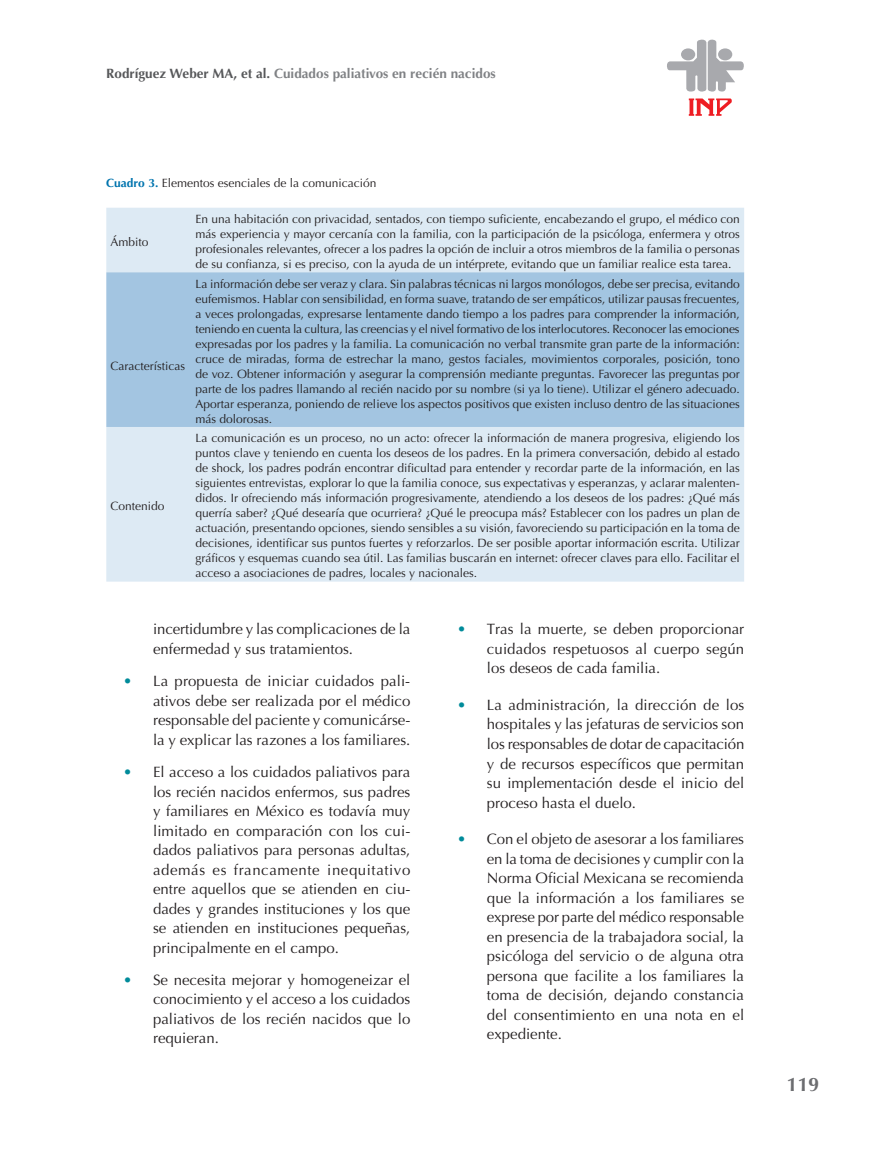
<style>
.page{position:relative;width:893px;height:1149px;background:#fff}
.page>*{position:absolute;margin:0;border:0;box-sizing:border-box;transform-origin:0 0}
.t1{font:700 19.5px "Optima";color:#6c6d70}
.t2{font:15px/19.5px "Optima";color:#231f20;text-align:justify}
.t3{font:700 13.5px "Optima";color:#808285}
.t4{font:12px/15px "Optima";color:#231f20;text-align:justify}
.s1{color:#57585a}
.s2{font-weight:700;color:#0074ae}
.s3{color:#008b9a}
</style>
<div class="page">
<svg style="left:689px;top:98px;width:43px;height:18px"></svg>
<svg style="left:667px;top:39px;width:77px;height:53px"></svg>
<div style="left:718px;top:48px;width:14px;height:12px;background:#a8a9ad;border-radius:50%"></div>
<div style="left:106px;top:208px;width:638px;height:373px;background:#ddeaf4"></div>
<div style="left:106px;top:272px;width:638px;height:155px;background:#a3c5e1"></div>
<p class="t3" style="left:106px;top:66px;width:391px"><span class="s1">Rodríguez Weber MA, et al.</span> Cuidados paliativos en recién nacidos</p>
<p class="t4" style="left:106px;top:175px;width:272px"><span class="s2">Cuadro 3.</span> Elementos esenciales de la comunicación</p>
<p class="t4" style="left:111px;top:234px;width:40px">Ámbito</p>
<p class="t4" style="left:111px;top:358px;width:76px">Características</p>
<p class="t4" style="left:111px;top:498px;width:56px">Contenido</p>
<p class="t4" style="left:196px;top:211px;width:546px">En una habitación con privacidad, sentados, con tiempo suficiente, encabezando el grupo, el médico con más experiencia y mayor cercanía con la familia, con la participación de la psicóloga, enfermera y otros profesionales relevantes, ofrecer a los padres la opción de incluir a otros miembros de la familia o personas de su confianza, si es preciso, con la ayuda de un intérprete, evitando que un familiar realice esta tarea.</p>
<p class="t4" style="left:196px;top:276px;width:546px">La información debe ser veraz y clara. Sin palabras técnicas ni largos monólogos, debe ser precisa, evitando eufemismos. Hablar con sensibilidad, en forma suave, tratando de ser empáticos, utilizar pausas frecuentes, a veces prolongadas, expresarse lentamente dando tiempo a los padres para comprender la información, teniendo en cuenta la cultura, las creencias y el nivel formativo de los interlocutores. Reconocer las emociones expresadas por los padres y la familia. La comunicación no verbal transmite gran parte de la información: cruce de miradas, forma de estrechar la mano, gestos faciales, movimientos corporales, posición, tono de voz. Obtener información y asegurar la comprensión mediante preguntas. Favorecer las preguntas por parte de los padres llamando al recién nacido por su nombre (si ya lo tiene). Utilizar el género adecuado.<br>Aportar esperanza, poniendo de relieve los aspectos positivos que existen incluso dentro de las situaciones más dolorosas.</p>
<p class="t4" style="left:196px;top:430px;width:546px">La comunicación es un proceso, no un acto: ofrecer la información de manera progresiva, eligiendo los puntos clave y teniendo en cuenta los deseos de los padres. En la primera conversación, debido al estado de shock, los padres podrán encontrar dificultad para entender y recordar parte de la información, en las siguientes entrevistas, explorar lo que la familia conoce, sus expectativas y esperanzas, y aclarar malenten&shy;didos. Ir ofreciendo más información progresivamente, atendiendo a los deseos de los padres: ¿Qué más querría saber? ¿Qué desearía que ocurriera? ¿Qué le preocupa más? Establecer con los padres un plan de actuación, presentando opciones, siendo sensibles a su visión, favoreciendo su participación en la toma de decisiones, identificar sus puntos fuertes y reforzarlos. De ser posible aportar información escrita. Utilizar gráficos y esquemas cuando sea útil. Las familias buscarán en internet: ofrecer claves para ello. Facilitar el acceso a asociaciones de padres, locales y nacionales.</p>
<p class="t2" style="left:153px;top:619px;width:259px">incertidumbre y las complicaciones de la enfermedad y sus tratamientos.</p>
<p class="t2" style="left:153px;top:671px;width:259px;text-indent:-30px"><span class="s3">•</span> La propuesta de iniciar cuidados pali&shy;ativos debe ser realizada por el médico responsable del paciente y comunicárse&shy;la y explicar las razones a los familiares.</p>
<p class="t2" style="left:153px;top:762px;width:259px;text-indent:-30px"><span class="s3">•</span> El acceso a los cuidados paliativos para los recién nacidos enfermos, sus padres y familiares en México es todavía muy limitado en comparación con los cui&shy;dados paliativos para personas adultas, además es francamente inequitativo entre aquellos que se atienden en ciu&shy;dades y grandes instituciones y los que se atienden en instituciones pequeñas, principalmente en el campo.</p>
<p class="t2" style="left:153px;top:969px;width:259px;text-indent:-30px"><span class="s3">•</span> Se necesita mejorar y homogeneizar el conocimiento y el acceso a los cuidados paliativos de los recién nacidos que lo requieran.</p>
<p class="t2" style="left:487px;top:619px;width:259px;text-indent:-30px"><span class="s3">•</span> Tras la muerte, se deben proporcionar cuidados respetuosos al cuerpo según los deseos de cada familia.</p>
<p class="t2" style="left:487px;top:695px;width:259px;text-indent:-30px"><span class="s3">•</span> La administración, la dirección de los hospitales y las jefaturas de servicios son los responsables de dotar de capacitación y de recursos específicos que permitan su implementación desde el inicio del proceso hasta el duelo.</p>
<p class="t2" style="left:487px;top:829px;width:259px;text-indent:-30px"><span class="s3">•</span> Con el objeto de asesorar a los familiares en la toma de decisiones y cumplir con la Norma Oficial Mexicana se recomienda que la información a los familiares se exprese por parte del médico responsable en presencia de la trabajadora social, la psicóloga del servicio o de alguna otra persona que facilite a los familiares la toma de decisión, dejando constancia del consentimiento en una nota en el expediente.</p>
<h1 class="t1" style="left:787px;top:1072px;width:34px">119</h1>
</div>
